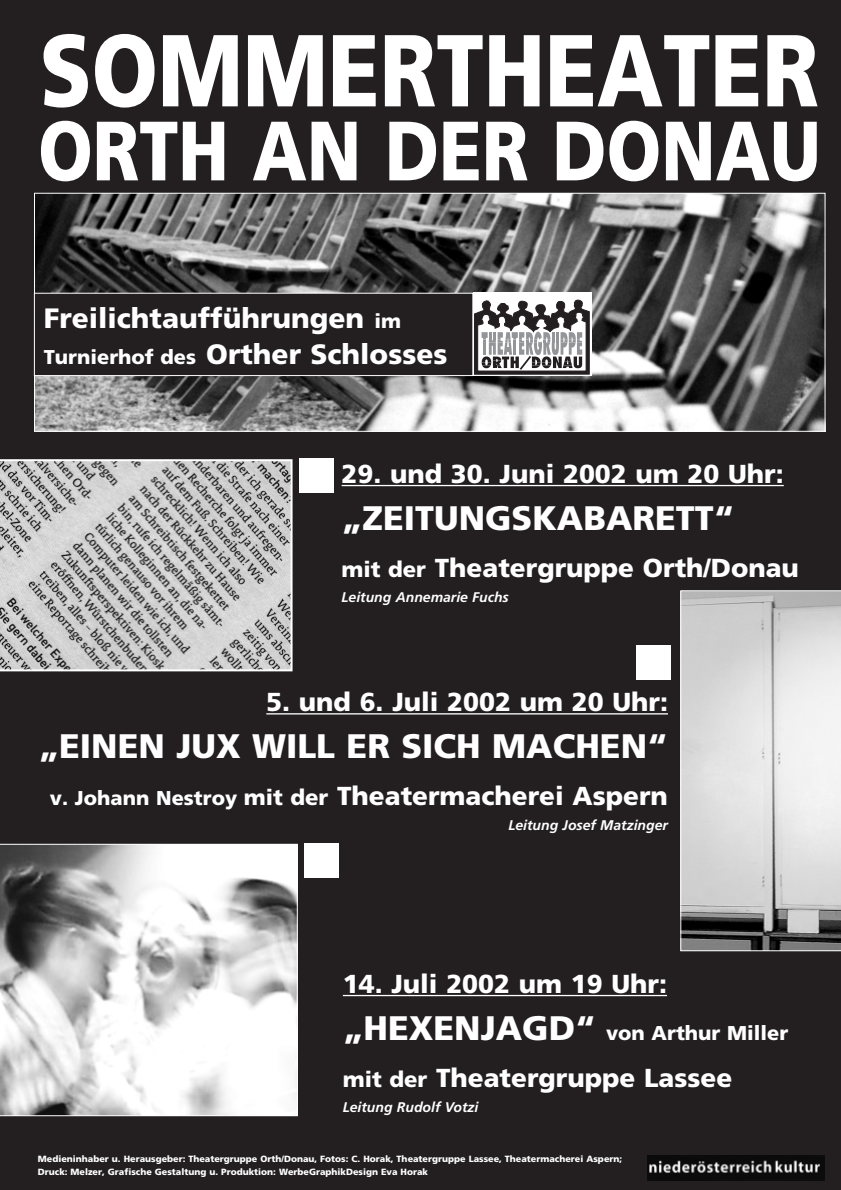
<style>
.page{position:relative;width:841px;height:1190px;background:#231f20}
.page>*{position:absolute;margin:0;border:0;box-sizing:border-box;transform-origin:0 0}
.t1{font:900 102px "Frutiger";color:#fff;scale:.83 1}
.t2{font:900 84px "Frutiger";color:#fff;scale:.83 1}
.t3{font:900 34px "Frutiger";color:#fff}
.t4{font:900 28px/36px "Frutiger";color:#fff}
.t5{font:900 26px "Frutiger";color:#fff}
.t6{font:900 20px "Frutiger";color:#fff}
.t7{font:italic 700 14px "Frutiger";color:#fff}
.t8{font:900 9px/13px "Frutiger";color:#fff}
.s1{font-size:20px}
.s2{font-size:22px}
.s3{font-size:34px}
</style>
<div class="page">
<svg style="left:0;top:459px;width:293px;height:212px;background:#b4b4b4"></svg>
<svg style="left:0;top:844px;width:298px;height:272px;background:#d0d0d0"></svg>
<svg style="left:680px;top:590px;width:161px;height:361px;background:#cfcfcf"></svg>
<div style="left:300px;top:459px;width:34px;height:34px;background:#fff"></div>
<div style="left:637px;top:645px;width:34px;height:34px;background:#fff"></div>
<div style="left:305px;top:843px;width:34px;height:34px;background:#fff"></div>
<hr style="left:343px;top:995px;width:324px;height:1px;background:#fff">
<hr style="left:266px;top:713px;width:402px;height:2px;background:#fff">
<hr style="left:342px;top:485px;width:442px;height:1px;background:#fff">
<img style="left:36px;top:195px;width:788px;height:235px">
<div style="left:34px;top:193px;width:792px;height:239px;border:1px solid #fff"></div>
<div style="left:473px;top:293px;width:118px;height:83px;background:#fff"></div>
<svg style="left:474px;top:300px;width:116px;height:74px"></svg>
<div style="left:34px;top:293px;width:439px;height:83px;background:#231f20"></div>
<div style="left:34px;top:293px;width:439px;height:83px;border:1px solid #fff"></div>
<img style="left:648px;top:1156px;width:176px;height:25px">
<h1 class="t1" style="left:40px;top:30px;width:940px">SOMMERTHEATER</h1>
<h2 class="t2" style="left:38px;top:117px;width:944px">ORTH AN DER DONAU</h2>
<h3 class="t4" style="left:44px;top:302px;width:405px">Freilichtaufführungen <span class="s1">im<br>Turnierhof des</span> Orther Schlosses</h3>
<h3 class="t5" style="left:342px;top:463px;width:444px">29. und 30. Juni 2002 um 20 Uhr:</h3>
<h3 class="t3" style="left:342px;top:504px;width:394px">„ZEITUNGSKABARETT“</h3>
<h3 class="t5" style="left:342px;top:557px;width:459px"><span class="s2">mit der</span> Theatergruppe Orth/Donau</h3>
<h3 class="t7" style="left:342px;top:591px;width:169px">Leitung Annemarie Fuchs</h3>
<h3 class="t5" style="left:266px;top:692px;width:403px">5. und 6. Juli 2002 um 20 Uhr:</h3>
<h3 class="t3" style="left:38px;top:733px;width:631px">„EINEN JUX WILL ER SICH MACHEN“</h3>
<h3 class="t5" style="left:50px;top:786px;width:620px"><span class="s1">v. Johann Nestroy</span> <span class="s2">mit der</span> Theatermacherei Aspern</h3>
<h3 class="t7" style="left:509px;top:820px;width:161px">Leitung Josef Matzinger</h3>
<h3 class="t5" style="left:343px;top:973px;width:326px">14. Juli 2002 um 19 Uhr:</h3>
<h3 class="t6" style="left:343px;top:1025px;width:447px"><span class="s3">„HEXENJAGD“</span> von Arthur Miller</h3>
<h3 class="t5" style="left:343px;top:1067px;width:391px"><span class="s2">mit der</span> Theatergruppe Lassee</h3>
<h3 class="t7" style="left:343px;top:1101px;width:137px">Leitung Rudolf Votzi</h3>
<p class="t8" style="left:38px;top:1153px;width:586px">Medieninhaber u. Herausgeber: Theatergruppe Orth/Donau, Fotos: C. Horak, Theatergruppe Lassee, Theatermacherei Aspern;<br>Druck: Melzer, Grafische Gestaltung u. Produktion: WerbeGraphikDesign Eva Horak</p>
</div>
